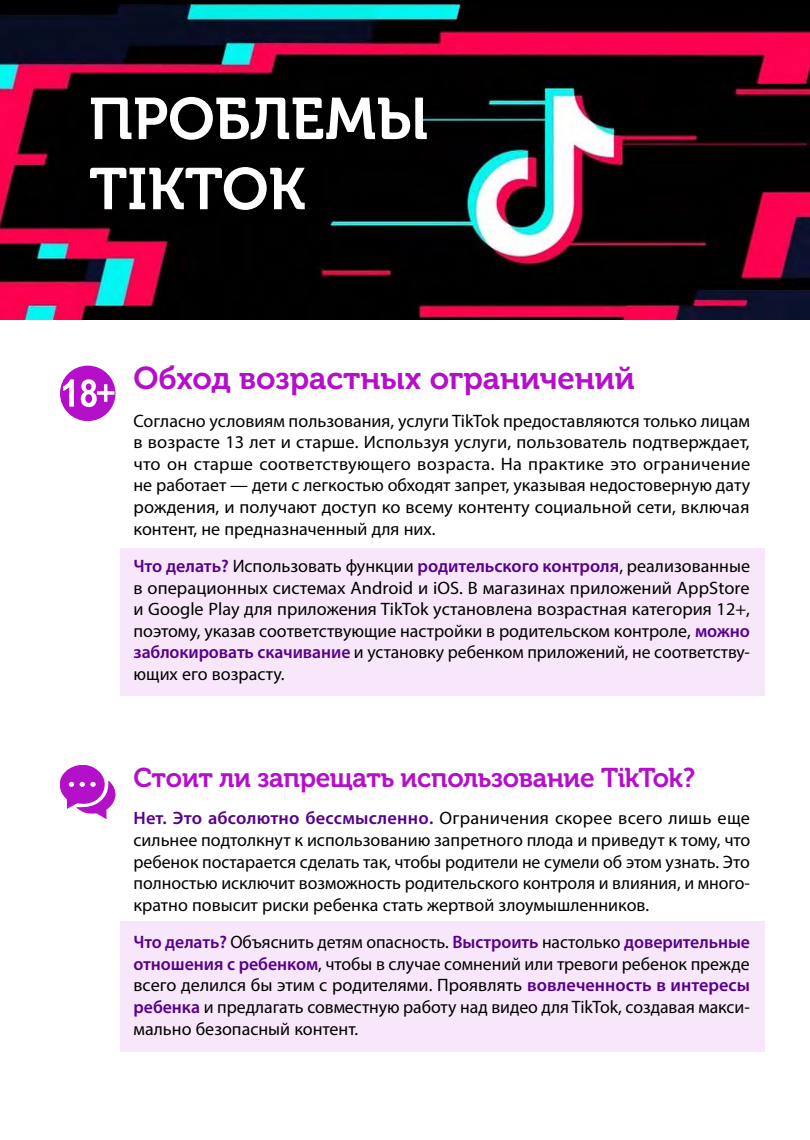
<style>
.page{position:relative;width:810px;height:1140px;background:#fff}
.page>*{position:absolute;margin:0;border:0;box-sizing:border-box;transform-origin:0 0}
.Header00{font:58.43px/70.1px "Museo Cyrl 700";color:#fff}
.Header00-2{font:31.5px "Museo Cyrl 700";color:#b410c9}
.Header00-3{font:27px "Museo Cyrl 700";letter-spacing:-.01em;color:#b410c9}
.Main{font:18px/21.6px "Myriad Pro";color:#000;text-align:justify}
.s1{font-weight:600;color:#57008b}
</style>
<div class="page">
<div style="left:120px;top:921px;width:645px;height:131px;background:#f8e7fa"></div>
<div style="left:120px;top:548px;width:645px;height:148px;background:#f8e7fa"></div>
<svg style="left:60px;top:366px;width:56px;height:55px"></svg>
<svg style="left:60px;top:765px;width:55px;height:54px"></svg>
<img style="left:0;top:0;width:810px;height:320px">
<p class="Header00" style="left:89px;top:85px;width:341px">ПРОБЛЕМЫ<br>TIKTOK</p>
<p class="Header00-2" style="left:134px;top:361px;width:503px">Обход возрастных ограничений</p>
<p class="Main" style="left:134px;top:409px;width:618px">Согласно условиям пользования, услуги TikTok предоставляются только лицам в возрасте 13 лет и старше. Используя услуги, пользователь подтверждает, что он старше соответствующего возраста. На практике это ограничение не работает — дети с легкостью обходят запрет, указывая недостоверную дату рождения, и получают доступ ко всему контенту социальной сети, включая контент, не предназначенный для них.</p>
<p class="Main" style="left:134px;top:555px;width:618px"><span class="s1">Что делать?</span> Использовать функции <span class="s1">родительского контроля</span>, реализованные в операционных системах Android и iOS. В магазинах приложений AppStore и Google Play для приложения TikTok установлена возрастная категория 12+, поэтому, указав соответствующие настройки в родительском контроле, <span class="s1">можно заблокировать скачивание</span> и установку ребенком приложений, не соответству&shy;ющих его возрасту.</p>
<p class="Header00-3" style="left:134px;top:763px;width:564px">Стоит ли запрещать использование TikTok?</p>
<p class="Main" style="left:134px;top:807px;width:618px"><span class="s1">Нет. Это абсолютно бессмысленно.</span> Ограничения скорее всего лишь еще сильнее подтолкнут к использованию запретного плода и приведут к тому, что ребенок постарается сделать так, чтобы родители не сумели об этом узнать. Это полностью исключит возможность родительского контроля и влияния, и много&shy;кратно повысит риски ребенка стать жертвой злоумышленников.</p>
<p class="Main" style="left:134px;top:931px;width:618px"><span class="s1">Что делать?</span> Объяснить детям опасность. <span class="s1">Выстроить</span> настолько <span class="s1">доверительные отношения с ребенком</span>, чтобы в случае сомнений или тревоги ребенок прежде всего делился бы этим с родителями. Проявлять <span class="s1">вовлеченность в интересы ребенка</span> и предлагать совместную работу над видео для TikTok, создавая макси&shy;мально безопасный контент.</p>
</div>
